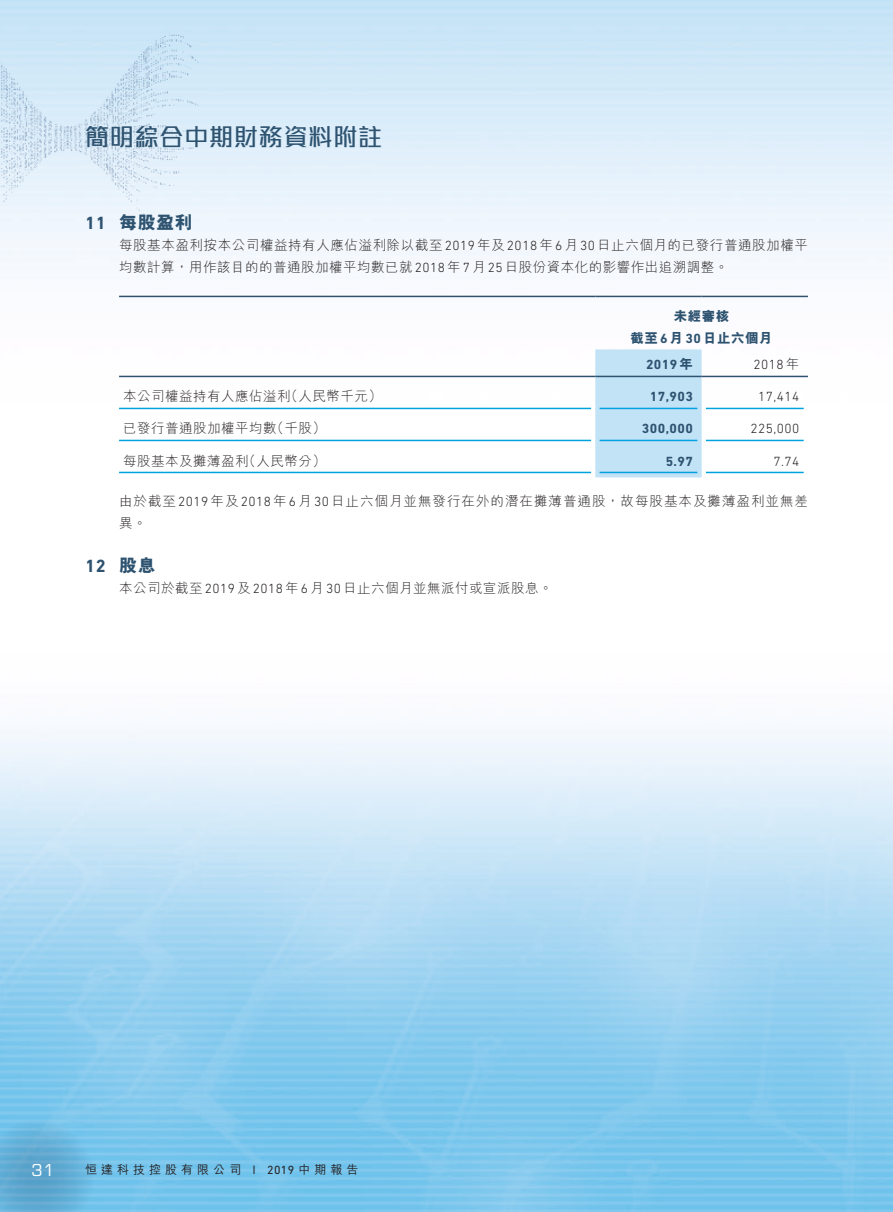
<style>
.page{position:relative;width:893px;height:1212px;background:#fff}
.page>*{position:absolute;margin:0;border:0;box-sizing:border-box;transform-origin:0 0}
.t1{font:500 24px "M Stiff Hei HK";letter-spacing:.035em;color:#2e5370}
._3__標題{font:800 18px "M Hei HK";letter-spacing:.035em;color:#2e5370}
._3__標題-2{font:700 18px "DIN Next LT Pro";color:#2e5370}
.t2{font:16.5px "Eurostile LT Pro";color:#fff}
._1__內文{font:300 13.5px/21.8px "M Hei HK";letter-spacing:.035em;color:#231f20}
._1__內文-2{font:300 13.5px/21.8px "M Hei HK";letter-spacing:.075em;color:#231f20}
._1__內文-3{font:300 13.5px "DIN Next LT Pro";letter-spacing:.035em;color:#231f20}
._1__內文-4{font:700 13.5px "DIN Next LT Pro";letter-spacing:.035em;color:#2e5370}
._1__內文-5{font:800 13.5px "M Hei HK";letter-spacing:.035em;color:#2e5370}
.t3{font:500 12px "M Hei HK";letter-spacing:.335em;color:#231f20}
.t4{font:12px "DIN Next LT Pro";color:#231f20}
.t5{font:500 8.4px "M Hei HK";color:#231f20;scale:1.43 1}
.s1{font-family:"DIN Next LT Pro"}
.s2{font-family:"DIN Next LT Pro";font-weight:700}
.s3{font-family:"M Hei HK"}
.s4{font-family:"M Hei HK";font-weight:800}
.s5{font-family:"M Hei HK";font-weight:500}
</style>
<div class="page">
<img style="left:0;top:0;width:892px;height:1212px">
<svg style="left:0;top:1119px;width:94px;height:93px;background:#68b2da"></svg>
<img style="left:0;top:0;width:204px;height:308px">
<svg style="left:595px;top:349px;width:107px;height:128px;background:#bfe0f5"></svg>
<hr style="left:119px;top:296px;width:476px;height:1px;background:#2e5370">
<hr style="left:595px;top:296px;width:107px;height:1px;background:#2e5370">
<hr style="left:702px;top:296px;width:106px;height:1px;background:#2e5370">
<hr style="left:119px;top:376px;width:476px;height:1px;background:#2e5370">
<hr style="left:595px;top:376px;width:107px;height:1px;background:#2e5370">
<hr style="left:702px;top:376px;width:106px;height:1px;background:#2e5370">
<hr style="left:119px;top:408px;width:472px;height:1px;background:#00a2df">
<hr style="left:600px;top:408px;width:97px;height:1px;background:#00a2df">
<hr style="left:706px;top:408px;width:98px;height:1px;background:#00a2df">
<hr style="left:119px;top:440px;width:472px;height:1px;background:#00a2df">
<hr style="left:600px;top:440px;width:97px;height:1px;background:#00a2df">
<hr style="left:706px;top:440px;width:98px;height:1px;background:#00a2df">
<hr style="left:119px;top:472px;width:472px;height:1px;background:#00a2df">
<hr style="left:600px;top:472px;width:97px;height:1px;background:#00a2df">
<hr style="left:706px;top:472px;width:98px;height:1px;background:#00a2df">
<h1 class="t1" style="left:85px;top:125px;width:299px">簡明綜合中期財務資料附註</h1>
<p class="_3__標題-2" style="left:85px;top:212px;width:22px">11</p>
<p class="_3__標題-2" style="left:85px;top:555px;width:22px">12</p>
<p class="_3__標題" style="left:119px;top:213px;width:75px">每股盈利</p>
<p class="_1__內文" style="left:119px;top:234px;width:690px">每股基本盈利按本公司權益持有人應佔溢利除以截至<span class="s1">2019</span>年及<span class="s1">2018</span>年<span class="s1">6</span>月<span class="s1">30</span>日止六個月的已發行普通股加權平均數計算，用作該目的的普通股加權平均數已就<span class="s1">2018</span>年<span class="s1">7</span>月<span class="s1">25</span>日股份資本化的影響作出追溯調整。</p>
<p class="_1__內文-5" style="left:674px;top:310px;width:57px">未經審核</p>
<p class="_1__內文-5" style="left:631px;top:331px;width:144px">截至<span class="s2">6</span>月<span class="s2">30</span>日止六個月</p>
<p class="_1__內文-3" style="left:753px;top:357px;width:47px">2018 <span class="s3">年</span></p>
<p class="_1__內文-4" style="left:646px;top:357px;width:49px">2019<span class="s4">年</span></p>
<p class="_1__內文" style="left:285px;top:385px;width:99px">（人民幣千元(</p>
<p class="_1__內文" style="left:123px;top:385px;width:169px">本公司權益持有人應佔溢利</p>
<p class="_1__內文-4" style="left:650px;top:389px;width:45px">17,903</p>
<p class="_1__內文-3" style="left:758px;top:389px;width:43px">17,414</p>
<p class="_1__內文" style="left:271px;top:417px;width:57px">（千股(</p>
<p class="_1__內文" style="left:123px;top:417px;width:155px">已發行普通股加權平均數</p>
<p class="_1__內文-4" style="left:642px;top:421px;width:53px">300,000</p>
<p class="_1__內文-3" style="left:750px;top:421px;width:50px">225,000</p>
<p class="_1__內文" style="left:243px;top:449px;width:85px">（人民幣分(</p>
<p class="_1__內文" style="left:123px;top:449px;width:127px">每股基本及攤薄盈利</p>
<p class="_1__內文-2" style="left:119px;top:490px;width:690px">由於截至<span class="s1">2019</span>年及<span class="s1">2018</span>年<span class="s1">6</span>月<span class="s1">30</span>日止六個月並無發行在外的潛在攤薄普通股，故每股基本及攤薄盈利並無差異。</p>
<p class="_3__標題" style="left:119px;top:556px;width:38px">股息</p>
<p class="_1__內文-4" style="left:666px;top:453px;width:29px">5.97</p>
<p class="_1__內文-3" style="left:773px;top:453px;width:28px">7.74</p>
<p class="_1__內文" style="left:119px;top:577px;width:435px">本公司於截至<span class="s1">2019</span>及<span class="s1">2018</span>年<span class="s1">6</span>月<span class="s1">30</span>日止六個月並無派付或宣派股息。</p>
<p class="t2" style="left:32px;top:1160px;width:24px">31</p>
<p class="t3" style="left:85px;top:1161px;width:158px">恒達科技控股有限公司</p>
<p class="t5" style="left:248px;top:1164px;width:10px">｜</p>
<p class="t4" style="left:267px;top:1163px;width:93px">2019<span class="s5">中期報告</span></p>
</div>
